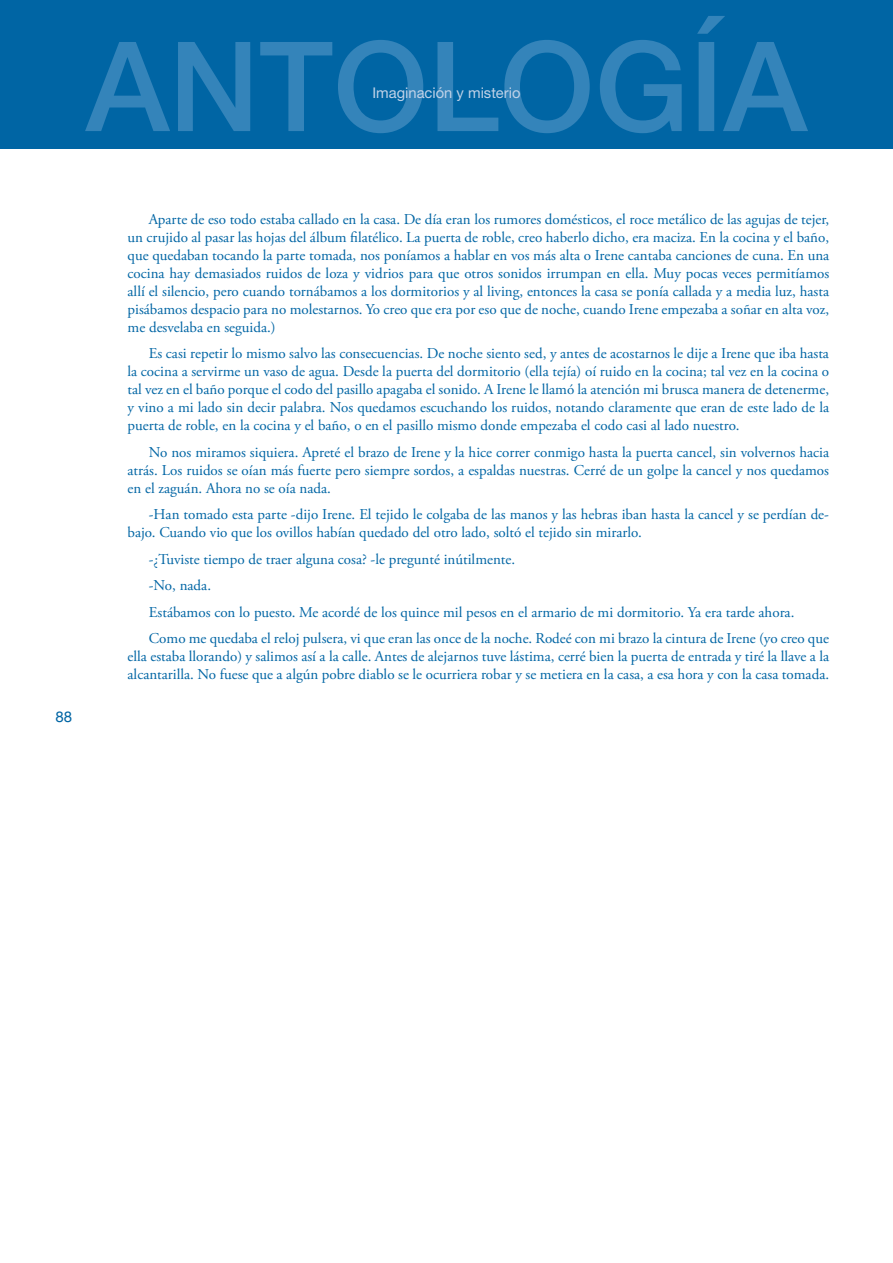
<style>
.page{position:relative;width:893px;height:1263px;background:#fff}
.page>*{position:absolute;margin:0;border:0;box-sizing:border-box;transform-origin:0 0}
.t1{font:500 124.8px "Helvetica Neue LT Std";color:#3484ba}
.t2{font:15px/18px "Adobe Garamond Pro";color:#0065a4;text-align:justify}
.t3{font:15px "Helvetica Neue";color:#0065a4}
.t4{font:14.7px "Helvetica Neue LT Std";color:#c0d2e8}
</style>
<div class="page">
<div style="left:0;top:0;width:893px;height:149px;background:#0065a4"></div>
<h1 class="t1" style="left:86px;top:12px;width:723px">ANTOLOGÍA</h1>
<p class="t4" style="left:372px;top:84px;width:150px">Imaginación y misterio</p>
<p class="t3" style="left:55px;top:708px;width:18px">88</p>
<p class="t2" style="left:128px;top:210px;width:703px;text-indent:21px">Aparte de eso todo estaba callado en la casa. De día eran los rumores domésticos, el roce metálico de las agujas de tejer, un crujido al pasar las hojas del álbum filatélico. La puerta de roble, creo haberlo dicho, era maciza. En la cocina y el baño, que quedaban tocando la parte tomada, nos poníamos a hablar en vos más alta o Irene cantaba canciones de cuna. En una cocina hay demasiados ruidos de loza y vidrios para que otros sonidos irrumpan en ella. Muy pocas veces permitíamos allí el silencio, pero cuando tornábamos a los dormitorios y al living, entonces la casa se ponía callada y a media luz, hasta pisábamos despacio para no molestarnos. Yo creo que era por eso que de noche, cuando Irene empezaba a soñar en alta voz, me desvelaba en seguida.)</p>
<p class="t2" style="left:128px;top:345px;width:703px;text-indent:21px">Es casi repetir lo mismo salvo las consecuencias. De noche siento sed, y antes de acostarnos le dije a Irene que iba hasta la cocina a servirme un vaso de agua. Desde la puerta del dormitorio (ella tejía) oí ruido en la cocina; tal vez en la cocina o tal vez en el baño porque el codo del pasillo apagaba el sonido. A Irene le llamó la atención mi brusca manera de detenerme, y vino a mi lado sin decir palabra. Nos quedamos escuchando los ruidos, notando claramente que eran de este lado de la puerta de roble, en la cocina y el baño, o en el pasillo mismo donde empezaba el codo casi al lado nuestro.</p>
<p class="t2" style="left:128px;top:443px;width:703px;text-indent:21px">No nos miramos siquiera. Apreté el brazo de Irene y la hice correr conmigo hasta la puerta cancel, sin volvernos hacia atrás. Los ruidos se oían más fuerte pero siempre sordos, a espaldas nuestras. Cerré de un golpe la cancel y nos quedamos en el zaguán. Ahora no se oía nada.</p>
<p class="t2" style="left:128px;top:506px;width:703px;text-indent:21px">-Han tomado esta parte -dijo Irene. El tejido le colgaba de las manos y las hebras iban hasta la cancel y se perdían de&shy;bajo. Cuando vio que los ovillos habían quedado del otro lado, soltó el tejido sin mirarlo.</p>
<p class="t2" style="left:149px;top:546px;width:682px;line-height:26.5px;text-align:left">-¿Tuviste tiempo de traer alguna cosa? -le pregunté inútilmente.<br>-No, nada.<br>Estábamos con lo puesto. Me acordé de los quince mil pesos en el armario de mi dormitorio. Ya era tarde ahora.<br>Como me quedaba el reloj pulsera, vi que eran las once de la noche. Rodeé con mi brazo la cintura de Irene (yo creo que</p>
<p class="t2" style="left:128px;top:648px;width:703px">ella estaba llorando) y salimos así a la calle. Antes de alejarnos tuve lástima, cerré bien la puerta de entrada y tiré la llave a la alcantarilla. No fuese que a algún pobre diablo se le ocurriera robar y se metiera en la casa, a esa hora y con la casa tomada.</p>
</div>
